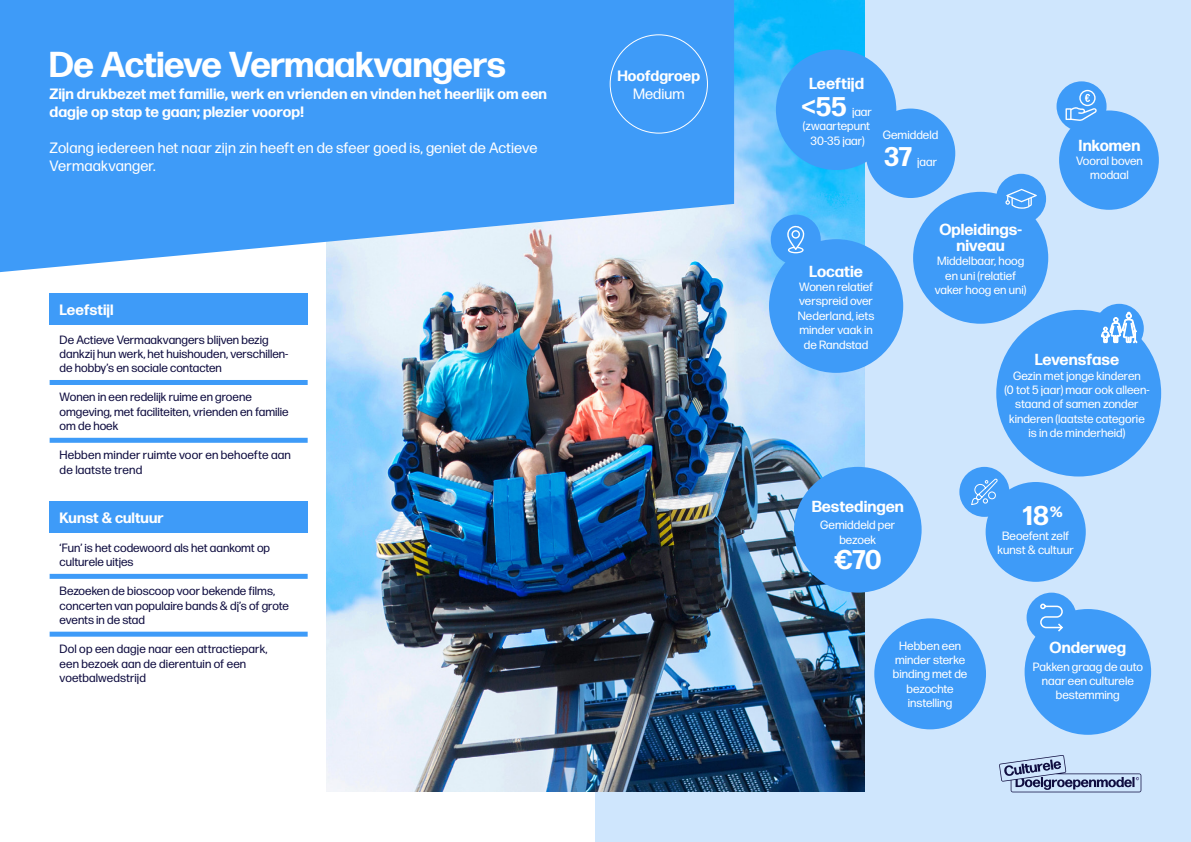
<style>
.page{position:relative;width:1191px;height:842px;background:#fff}
.page>*{position:absolute;margin:0;border:0;box-sizing:border-box;transform-origin:0 0}
.t1{font:700 36px "Forma DJR Display";letter-spacing:.005em;color:#fff}
.t2{font:700 27px "Forma DJR Text";letter-spacing:-.01em;color:#fff}
.t3{font:700 16px/16px "Forma DJR Text";color:#fff;text-align:center}
.t4{font:700 15px/18px "Forma DJR Text";color:#fff}
.t5{font:15px/18px "Forma DJR Text";letter-spacing:.01em;color:#fff}
.t6{font:700 15px "Forma DJR Display";color:#fff}
.t7{font:12px/14.4px "Forma DJR Text";color:#0f0d40}
.t8{font:12px/14.4px "Forma DJR Text";color:#fff;text-align:center}
</style>
<div class="page">
<div style="left:595px;top:0;width:596px;height:842px;background:#cfe6fd"></div>
<img style="left:327px;top:0;width:537px;height:792px">
<svg style="left:0;top:0;width:734px;height:272px;background:#53a5f7"></svg>
<div style="left:50px;top:293px;width:258px;height:32px;background:#3e9bf8"></div>
<div style="left:50px;top:380px;width:258px;height:5px;background:#3e9bf8"></div>
<div style="left:50px;top:438px;width:258px;height:5px;background:#3e9bf8"></div>
<div style="left:50px;top:502px;width:258px;height:31px;background:#3e9bf8"></div>
<div style="left:50px;top:574px;width:258px;height:5px;background:#3e9bf8"></div>
<div style="left:50px;top:632px;width:258px;height:5px;background:#3e9bf8"></div>
<div style="left:776px;top:50px;width:120px;height:120px;background:#3e9bf8;border-radius:50%"></div>
<div style="left:865px;top:109px;width:90px;height:89px;background:#3e9bf8;border-radius:50%"></div>
<div style="left:996px;top:310px;width:165px;height:166px;background:#3e9bf8;border-radius:50%"></div>
<div style="left:1094px;top:304px;width:49px;height:49px;background:#3e9bf8;border-radius:50%"></div>
<svg style="left:1101px;top:312px;width:36px;height:31px"></svg>
<div style="left:769px;top:239px;width:134px;height:134px;background:#3e9bf8;border-radius:50%"></div>
<div style="left:770px;top:215px;width:50px;height:50px;background:#3e9bf8;border-radius:50%"></div>
<svg style="left:787px;top:225px;width:17px;height:29px"></svg>
<div style="left:794px;top:467px;width:127px;height:126px;background:#3e9bf8;border-radius:50%"></div>
<div style="left:985px;top:482px;width:100px;height:100px;background:#3e9bf8;border-radius:50%"></div>
<div style="left:959px;top:467px;width:50px;height:50px;background:#3e9bf8;border-radius:50%"></div>
<svg style="left:971px;top:478px;width:27px;height:27px"></svg>
<div style="left:1059px;top:110px;width:99px;height:100px;background:#3e9bf8;border-radius:50%"></div>
<div style="left:1056px;top:81px;width:50px;height:50px;background:#3e9bf8;border-radius:50%"></div>
<svg style="left:1065px;top:90px;width:32px;height:31px"></svg>
<div style="left:1024px;top:609px;width:127px;height:126px;background:#3e9bf8;border-radius:50%"></div>
<div style="left:1026px;top:593px;width:50px;height:50px;background:#3e9bf8;border-radius:50%"></div>
<svg style="left:1040px;top:603px;width:23px;height:29px"></svg>
<div style="left:913px;top:192px;width:135px;height:132px;background:#3e9bf8;border-radius:50%"></div>
<div style="left:996px;top:174px;width:50px;height:50px;background:#3e9bf8;border-radius:50%"></div>
<svg style="left:1005px;top:189px;width:31px;height:20px"></svg>
<div style="left:874px;top:618px;width:112px;height:111px;background:#3e9bf8;border-radius:50%"></div>
<svg style="left:999px;top:755px;width:142px;height:37px"></svg>
<h1 class="t1" style="left:50px;top:41px;width:457px">De Actieve Vermaakvangers</h1>
<p class="t4" style="left:50px;top:85px;width:499px">Zijn drukbezet met familie, werk en vrienden en vinden het heerlijk om een dagje op stap te gaan; plezier voorop!</p>
<p class="t5" style="left:50px;top:139px;width:489px">Zolang iedereen het naar zijn zin heeft en de sfeer goed is, geniet de Actieve<br>Vermaakvanger.</p>
<p class="t4" style="left:60px;top:300px;width:56px">Leefstijl</p>
<p class="t7" style="left:60px;top:332px;width:230px">De Actieve Vermaakvangers blijven bezig dankzij hun werk, het huishouden, verschillen&shy;de hobby’s en sociale contacten</p>
<p class="t7" style="left:60px;top:390px;width:231px">Wonen in een redelijk ruime en groene omgeving, met faciliteiten, vrienden en familie om de hoek</p>
<p class="t7" style="left:60px;top:448px;width:233px">Hebben minder ruimte voor en behoefte aan de laatste trend</p>
<p class="t4" style="left:60px;top:508px;width:105px">Kunst &amp; cultuur</p>
<p class="t7" style="left:60px;top:540px;width:212px">‘Fun’ is het codewoord als het aankomt op culturele uitjes</p>
<p class="t7" style="left:60px;top:584px;width:231px">Bezoeken de bioscoop voor bekende films, concerten van populaire bands &amp; dj’s of grote events in de stad</p>
<p class="t7" style="left:60px;top:641px;width:209px">Dol op een dagje naar een attractiepark, een bezoek aan de dierentuin of een voetbalwedstrijd</p>
<p class="t4" style="left:617px;top:66px;width:84px">Hoofdgroep</p>
<p class="t5" style="left:633px;top:84px;width:53px">Medium</p>
<h3 class="t3" style="left:809px;top:75px;width:56px">Leeftijd</h3>
<h2 class="t2" style="left:801px;top:89px;width:47px">&lt;55</h2>
<p class="t8" style="left:852px;top:104px;width:21px">jaar</p>
<p class="t8" style="left:803px;top:119px;width:69px">(zwaartepunt</p>
<p class="t8" style="left:810px;top:133px;width:56px">30-35 jaar)</p>
<p class="t8" style="left:882px;top:127px;width:57px">Gemiddeld</p>
<h2 class="t2" style="left:884px;top:139px;width:29px">37</h2>
<p class="t8" style="left:917px;top:154px;width:21px">jaar</p>
<h3 class="t3" style="left:1078px;top:137px;width:63px">Inkomen</h3>
<p class="t8" style="left:1076px;top:153px;width:68px">Vooral boven modaal</p>
<h3 class="t3" style="left:809px;top:263px;width:55px">Locatie</h3>
<p class="t8" style="left:798px;top:279px;width:78px">Wonen relatief verspreid over<br>Nederland, iets minder vaak in de Randstad</p>
<h3 class="t3" style="left:939px;top:221px;width:84px">Opleidings&shy;niveau</h3>
<p class="t8" style="left:935px;top:254px;width:93px">Middelbaar, hoog en uni (relatief vaker hoog en uni)</p>
<h3 class="t3" style="left:1034px;top:351px;width:86px">Levensfase</h3>
<p class="t8" style="left:1004px;top:368px;width:147px">Gezin met jonge kinderen<br>(0 tot 5 jaar) maar ook alleen&shy;staand of samen zonder kinderen (laatste categorie is in de minderheid)</p>
<h3 class="t3" style="left:811px;top:498px;width:94px">Bestedingen</h3>
<h2 class="t2" style="left:1022px;top:498px;width:28px">18</h2>
<p class="t8" style="left:997px;top:528px;width:78px">Beoefent zelf kunst &amp; cultuur</p>
<p class="t6" style="left:1050px;top:502px;width:14px">%</p>
<p class="t8" style="left:820px;top:518px;width:77px">Gemiddeld per bezoek</p>
<h2 class="t2" style="left:834px;top:542px;width:49px">€70</h2>
<p class="t8" style="left:893px;top:638px;width:76px">Hebben een minder sterke binding met de bezochte instelling</p>
<h3 class="t3" style="left:1049px;top:639px;width:78px">Onderweg</h3>
<p class="t8" style="left:1032px;top:659px;width:112px">Pakken graag de auto naar een culturele bestemming</p>
</div>
